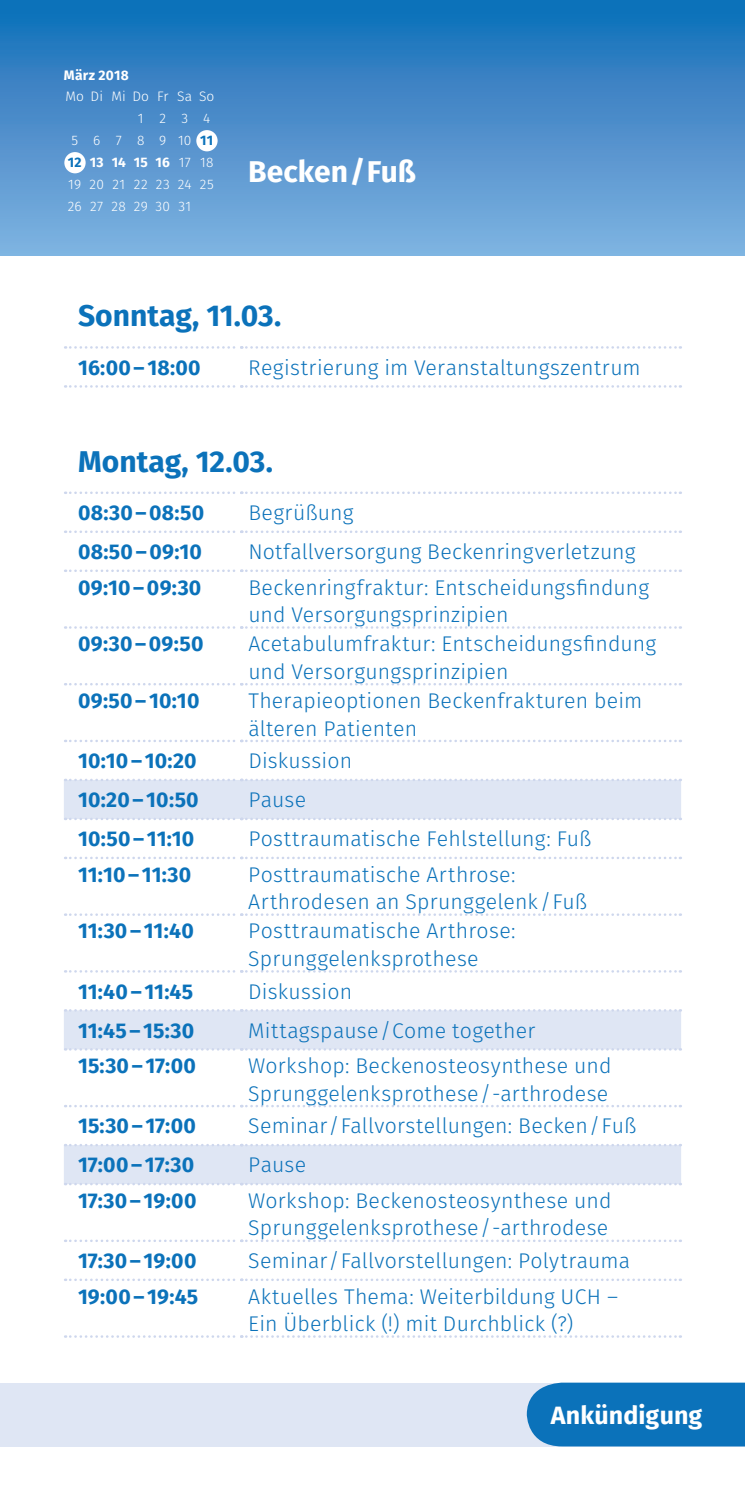
<style>
.page{position:relative;width:745px;height:1489px;background:#fff}
.page>*{position:absolute;margin:0;border:0;box-sizing:border-box;transform-origin:0 0}
.t1{font:700 30px "Fira Sans";color:#0b72ba}
.t2{font:700 30px "Fira Sans";color:#fff}
.t3{font:700 25px "Fira Sans";letter-spacing:.005em;color:#fff}
.t4{font:300 21.25px/27.5px "Fira Sans";letter-spacing:.01em;color:#0b72ba}
.t5{font:700 21.25px "Fira Sans";letter-spacing:.01em;color:#0b72ba}
.t6{font:300 13.75px "Fira Sans";letter-spacing:.03em;color:#fff}
.t7{font:700 13.75px "Fira Sans";letter-spacing:.015em;color:#fff}
.t8{font:300 13.75px "Fira Sans";color:#fff}
.s1{font-weight:700;color:#0b72ba}
.s2{color:#0b72ba}
.s3{font-weight:300}
</style>
<div class="page">
<div style="left:0;top:1382px;width:744px;height:64px;background:#dfe6f4"></div>
<div style="left:526px;top:1382px;width:218px;height:64px;background:#0b72ba"></div>
<div style="left:0;top:0;width:744px;height:255px;background:linear-gradient(to bottom,#106db7,#85b2e0)"></div>
<div style="left:64px;top:152px;width:22px;height:21px;background:#fff;border-radius:50%"></div>
<div style="left:196px;top:130px;width:21px;height:21px;background:#fff;border-radius:50%"></div>
<svg style="left:64px;top:780px;width:616px;height:403px"></svg>
<svg style="left:65px;top:346px;width:615px;height:2px"></svg>
<svg style="left:65px;top:385px;width:615px;height:2px"></svg>
<svg style="left:65px;top:530px;width:615px;height:3px"></svg>
<svg style="left:65px;top:569px;width:615px;height:3px"></svg>
<svg style="left:65px;top:626px;width:615px;height:2px"></svg>
<svg style="left:65px;top:683px;width:615px;height:2px"></svg>
<svg style="left:65px;top:739px;width:615px;height:3px"></svg>
<svg style="left:65px;top:778px;width:615px;height:3px"></svg>
<svg style="left:65px;top:817px;width:615px;height:3px"></svg>
<svg style="left:65px;top:856px;width:615px;height:3px"></svg>
<svg style="left:65px;top:913px;width:615px;height:2px"></svg>
<svg style="left:65px;top:970px;width:615px;height:2px"></svg>
<svg style="left:65px;top:1009px;width:615px;height:2px"></svg>
<svg style="left:65px;top:1048px;width:615px;height:2px"></svg>
<svg style="left:65px;top:1104px;width:615px;height:3px"></svg>
<svg style="left:65px;top:1143px;width:615px;height:3px"></svg>
<svg style="left:65px;top:1182px;width:615px;height:3px"></svg>
<svg style="left:65px;top:1239px;width:615px;height:2px"></svg>
<svg style="left:65px;top:1278px;width:615px;height:2px"></svg>
<svg style="left:65px;top:1335px;width:615px;height:2px"></svg>
<svg style="left:65px;top:491px;width:615px;height:3px"></svg>
<p class="t7" style="left:64px;top:63px;width:66px">März 2018</p>
<p class="t8" style="left:65px;top:87px;width:150px">Mo Di Mi Do Fr Sa So</p>
<p class="t6" style="left:138px;top:109px;width:74px">1234</p>
<p class="t6" style="left:71px;top:131px;width:143px">5 6 7 8 910<span class="s1">11</span></p>
<p class="t7" style="left:68px;top:151px;width:147px"><span class="s2">12</span> 13 14 15 16 <span class="s3">17 18</span></p>
<p class="t6" style="left:68px;top:175px;width:147px">19 20 21 22 23 24 25</p>
<p class="t6" style="left:68px;top:197px;width:125px">26 27 28 29 30 31</p>
<h1 class="t2" style="left:248px;top:147px;width:169px">Becken/Fuß</h1>
<h1 class="t1" style="left:78px;top:290px;width:205px">Sonntag, 11.03.</h1>
<p class="t5" style="left:78px;top:349px;width:124px">16:00–18:00</p>
<p class="t4" style="left:248px;top:353px;width:394px">Registrierung im Veranstaltungszentrum</p>
<h1 class="t1" style="left:78px;top:436px;width:196px">Montag, 12.03.</h1>
<p class="t5" style="left:78px;top:495px;width:128px">08:30–08:50</p>
<p class="t4" style="left:248px;top:499px;width:107px">Begrüßung</p>
<p class="t5" style="left:78px;top:533px;width:125px">08:50–09:10</p>
<p class="t4" style="left:248px;top:538px;width:388px">Notfallversorgung Beckenringverletzung</p>
<p class="t5" style="left:78px;top:569px;width:125px">09:10–09:30</p>
<p class="t4" style="left:248px;top:573px;width:402px">Beckenringfraktur: Entscheidungsfindung und Versorgungsprinzipien</p>
<p class="t5" style="left:78px;top:626px;width:127px">09:30–09:50</p>
<p class="t4" style="left:248px;top:630px;width:409px">Acetabulumfraktur: Entscheidungsfindung und Versorgungsprinzipien</p>
<p class="t5" style="left:78px;top:682px;width:123px">09:50–10:10</p>
<p class="t4" style="left:248px;top:686px;width:395px">Therapieoptionen Beckenfrakturen beim älteren Patienten</p>
<p class="t5" style="left:78px;top:743px;width:120px">10:10–10:20</p>
<p class="t4" style="left:248px;top:747px;width:105px">Diskussion</p>
<p class="t5" style="left:78px;top:782px;width:122px">10:20–10:50</p>
<p class="t4" style="left:248px;top:786px;width:59px">Pause</p>
<p class="t5" style="left:78px;top:820px;width:118px">10:50–11:10</p>
<p class="t4" style="left:248px;top:825px;width:344px">Posttraumatische Fehlstellung: Fuß</p>
<p class="t5" style="left:78px;top:856px;width:115px">11:10–11:30</p>
<p class="t4" style="left:248px;top:860px;width:340px">Posttraumatische Arthrose:<br>Arthrodesen an Sprunggelenk/Fuß</p>
<p class="t5" style="left:78px;top:913px;width:117px">11:30–11:40</p>
<p class="t4" style="left:248px;top:917px;width:268px">Posttraumatische Arthrose:<br>Sprunggelenksprothese</p>
<p class="t5" style="left:78px;top:973px;width:117px">11:40–11:45</p>
<p class="t4" style="left:248px;top:977px;width:105px">Diskussion</p>
<p class="t5" style="left:78px;top:1012px;width:118px">11:45–15:30</p>
<p class="t4" style="left:248px;top:1016px;width:288px">Mittagspause/Come together</p>
<p class="t5" style="left:78px;top:1047px;width:119px">15:30–17:00</p>
<p class="t4" style="left:248px;top:1051px;width:364px">Workshop: Beckenosteosynthese und<br>Sprunggelenksprothese/-arthrodese</p>
<p class="t5" style="left:78px;top:1108px;width:119px">15:30–17:00</p>
<p class="t4" style="left:248px;top:1112px;width:389px">Seminar/Fallvorstellungen: Becken/Fuß</p>
<p class="t5" style="left:78px;top:1146px;width:117px">17:00–17:30</p>
<p class="t4" style="left:248px;top:1151px;width:59px">Pause</p>
<p class="t5" style="left:78px;top:1182px;width:120px">17:30–19:00</p>
<p class="t4" style="left:248px;top:1186px;width:364px">Workshop: Beckenosteosynthese und<br>Sprunggelenksprothese/-arthrodese</p>
<p class="t5" style="left:78px;top:1242px;width:120px">17:30–19:00</p>
<p class="t4" style="left:248px;top:1246px;width:383px">Seminar/Fallvorstellungen: Polytrauma</p>
<p class="t5" style="left:78px;top:1278px;width:122px">19:00–19:45</p>
<p class="t4" style="left:248px;top:1282px;width:371px">Aktuelles Thema: Weiterbildung UCH –<br>Ein Überblick (!) mit Durchblick (?)</p>
<p class="t3" style="left:550px;top:1394px;width:153px">Ankündigung</p>
</div>
